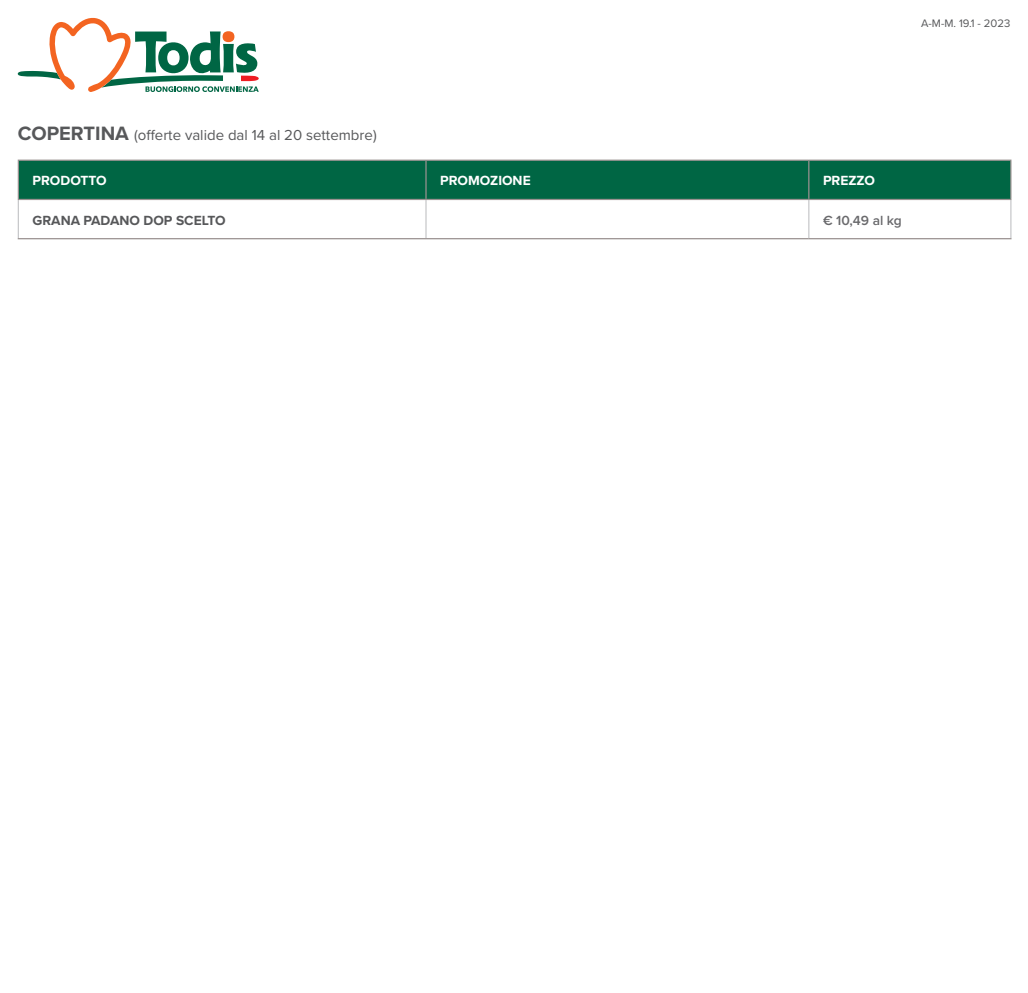
<style>
.page{position:relative;width:1028px;height:993px;background:#fff}
.page>*{position:absolute;margin:0;border:0;box-sizing:border-box;transform-origin:0 0}
.Titolo{font:15px "Proxima Nova";color:#57585a}
.t1{font:700 13.75px "Proxima Nova";color:#fff}
.t2{font:700 13.75px "Proxima Nova";color:#57585a}
.t3{font:600 13.75px "Proxima Nova";color:#69696c}
.t4{font:11.25px "Proxima Nova";color:#57585a}
.s1{font-weight:700;font-size:20px}
</style>
<div class="page">
<svg style="left:17px;top:17px;width:242px;height:75px"></svg>
<div style="left:223px;top:75px;width:18px;height:6px;background:#fff"></div>
<div style="left:19px;top:161px;width:991px;height:38px;background:#064"></div>
<hr style="left:18px;top:200px;width:1px;height:38px;background:#c7c8ca">
<hr style="left:425px;top:200px;width:1px;height:38px;background:#c7c8ca">
<hr style="left:808px;top:200px;width:1px;height:38px;background:#c7c8ca">
<hr style="left:1010px;top:200px;width:1px;height:38px;background:#c7c8ca">
<hr style="left:18px;top:159px;width:408px;height:2px;background:#999190">
<hr style="left:18px;top:161px;width:1px;height:38px;background:#999190">
<hr style="left:426px;top:159px;width:382px;height:2px;background:#999190">
<hr style="left:425px;top:161px;width:1px;height:38px;background:#999190">
<hr style="left:808px;top:159px;width:203px;height:2px;background:#999190">
<hr style="left:808px;top:161px;width:1px;height:38px;background:#999190">
<hr style="left:1010px;top:161px;width:1px;height:38px;background:#999190">
<hr style="left:18px;top:199px;width:408px;height:1px;background:#999190">
<hr style="left:426px;top:199px;width:382px;height:1px;background:#999190">
<hr style="left:808px;top:199px;width:203px;height:1px;background:#999190">
<hr style="left:18px;top:238px;width:408px;height:1px;background:#999190">
<hr style="left:426px;top:238px;width:382px;height:1px;background:#999190">
<hr style="left:808px;top:238px;width:203px;height:1px;background:#999190">
<p class="t4" style="left:921px;top:15px;width:91px">A-M-M. 19.1 - 2023</p>
<p class="Titolo" style="left:18px;top:124px;width:360px"><span class="s1">COPERTINA</span> (offerte valide dal 14 al 20 settembre)</p>
<p class="t1" style="left:33px;top:170px;width:76px">PRODOTTO</p>
<p class="t1" style="left:440px;top:170px;width:92px">PROMOZIONE</p>
<p class="t1" style="left:823px;top:170px;width:54px">PREZZO</p>
<p class="t2" style="left:33px;top:209px;width:195px">GRANA PADANO DOP SCELTO</p>
<p class="t3" style="left:823px;top:209px;width:80px">€ 10,49 al kg</p>
</div>
